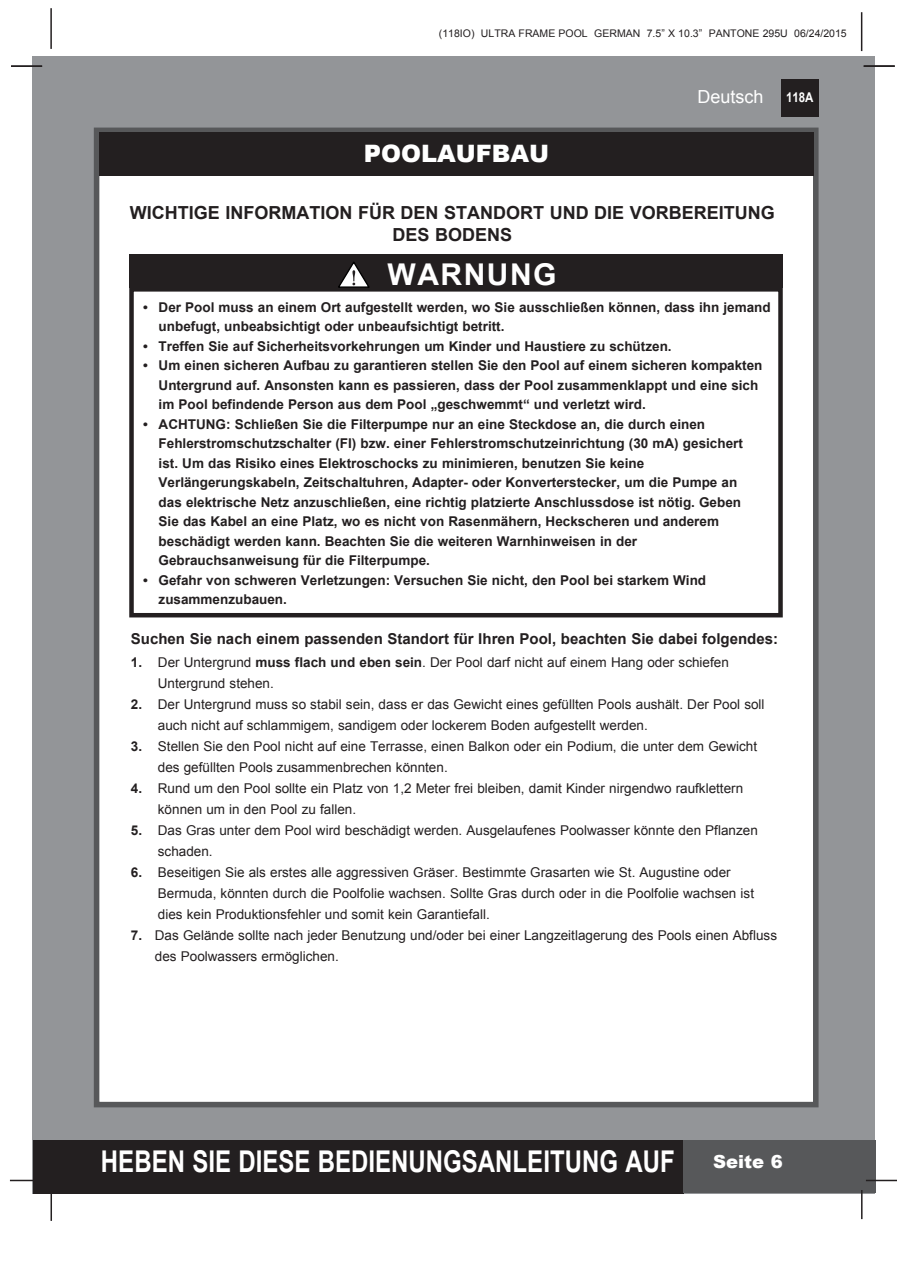
<style>
.page{position:relative;width:897px;height:1264px;background:#fff}
.page>*{position:absolute;margin:0;border:0;box-sizing:border-box;transform-origin:0 0}
.t1{font:700 30px "Arial";color:#fff;scale:.8 1}
.t2{font:700 30px "Arial";letter-spacing:.05em;color:#fff}
.t3{font:900 24px "Arial";color:#fff}
.t4{font:700 18px/21.3px "Arial";color:#231f20;text-align:center}
.t5{font:18px "Arial";color:#fff}
.t6{font:900 18px "Arial";color:#fff}
.t7{font:700 15px "Arial";color:#231f20}
.t8{font:700 13.5px/19.5px "Arial";color:#231f20}
.t9{font:13.5px/21px "Arial";color:#231f20}
.t10{font:700 13.5px "Arial";color:#fff;scale:.85 1}
.t11{font:10.5px "Arial";color:#231f20}
.s1{font-weight:700}
</style>
<div class="page">
<div style="left:33px;top:56px;width:842px;height:1137px;background:#939598"></div>
<div style="left:780px;top:79px;width:38px;height:38px;background:#231f20"></div>
<hr style="left:50px;top:8px;width:2px;height:41px;background:#231f20">
<hr style="left:860px;top:12px;width:2px;height:39px;background:#231f20">
<div style="left:33px;top:1140px;width:650px;height:53px;background:#231f20"></div>
<div style="left:682px;top:1140px;width:193px;height:53px;background:#57585a"></div>
<hr style="left:865px;top:1179px;width:31px;height:2px;background:#231f20">
<hr style="left:860px;top:1190px;width:2px;height:29px;background:#231f20">
<hr style="left:50px;top:1190px;width:2px;height:31px;background:#231f20">
<hr style="left:10px;top:1179px;width:31px;height:2px;background:#231f20">
<div style="left:94px;top:128px;width:724px;height:979px;background:#fff;border:6px solid #57585a"></div>
<div style="left:99px;top:132px;width:714px;height:44px;background:#231f20"></div>
<hr style="left:863px;top:65px;width:31px;height:2px;background:#231f20">
<hr style="left:11px;top:65px;width:31px;height:2px;background:#231f20">
<div style="left:129px;top:254px;width:653px;height:34px;background:#231f20"></div>
<div style="left:129px;top:287px;width:653px;height:330px;border:4px solid #231f20"></div>
<svg style="left:338px;top:261px;width:31px;height:27px"></svg>
<p class="t11" style="left:439px;top:27px;width:409px">(118IO) ULTRA FRAME POOL GERMAN 7.5” X 10.3” PANTONE 295U 06/24/2015</p>
<h3 class="t5" style="left:697px;top:85px;width:68px">Deutsch</h3>
<p class="t10" style="left:786px;top:88px;width:34px">118A</p>
<h2 class="t3" style="left:364px;top:136px;width:187px">POOLAUFBAU</h2>
<h3 class="t4" style="left:130px;top:203px;width:646px">WICHTIGE INFORMATION FÜR DEN STANDORT UND DIE VORBEREITUNG<br>DES BODENS</h3>
<h1 class="t2" style="left:387px;top:255px;width:170px">WARNUNG</h1>
<p class="t8" style="left:158px;top:297px;width:613px;text-indent:-15px">• Der Pool muss an einem Ort aufgestellt werden, wo Sie ausschließen können, dass ihn jemand unbefugt, unbeabsichtigt oder unbeaufsichtigt betritt.</p>
<p class="t8" style="left:143px;top:336px;width:530px">• Treffen Sie auf Sicherheitsvorkehrungen um Kinder und Haustiere zu schützen.</p>
<p class="t8" style="left:158px;top:356px;width:605px;text-indent:-15px">• Um einen sicheren Aufbau zu garantieren stellen Sie den Pool auf einem sicheren kompakten<br>Untergrund auf. Ansonsten kann es passieren, dass der Pool zusammenklappt und eine sich im Pool befindende Person aus dem Pool „geschwemmt“ und verletzt wird.</p>
<p class="t8" style="left:158px;top:414px;width:585px;text-indent:-15px">• ACHTUNG: Schließen Sie die Filterpumpe nur an eine Steckdose an, die durch einen Fehlerstromschutzschalter (FI) bzw. einer Fehlerstromschutzeinrichtung (30 mA) gesichert ist. Um das Risiko eines Elektroschocks zu minimieren, benutzen Sie keine Verlängerungskabeln, Zeitschaltuhren, Adapter- oder Konverterstecker, um die Pumpe an das elektrische Netz anzuschließen, eine richtig platzierte Anschlussdose ist nötig. Geben Sie das Kabel an eine Platz, wo es nicht von Rasenmähern, Heckscheren und anderem beschädigt werden kann. Beachten Sie die weiteren Warnhinweisen in der Gebrauchsanweisung für die Filterpumpe.</p>
<p class="t8" style="left:158px;top:570px;width:549px;text-indent:-15px">• Gefahr von schweren Verletzungen: Versuchen Sie nicht, den Pool bei starkem Wind zusammenzubauen.</p>
<p class="t7" style="left:131px;top:629px;width:648px">Suchen Sie nach einem passenden Standort für Ihren Pool, beachten Sie dabei folgendes:</p>
<p class="t9" style="left:158px;top:652px;width:572px;text-indent:-27px"><span class="s1">1.</span> Der Untergrund <span class="s1">muss flach und eben sein</span>. Der Pool darf nicht auf einem Hang oder schiefen<br>Untergrund stehen.</p>
<p class="t9" style="left:158px;top:694px;width:608px;text-indent:-27px"><span class="s1">2.</span> Der Untergrund muss so stabil sein, dass er das Gewicht eines gefüllten Pools aushält. Der Pool soll auch nicht auf schlammigem, sandigem oder lockerem Boden aufgestellt werden.</p>
<p class="t9" style="left:158px;top:736px;width:600px;text-indent:-27px"><span class="s1">3.</span> Stellen Sie den Pool nicht auf eine Terrasse, einen Balkon oder ein Podium, die unter dem Gewicht des gefüllten Pools zusammenbrechen könnten.</p>
<p class="t9" style="left:158px;top:778px;width:586px;text-indent:-27px"><span class="s1">4.</span> Rund um den Pool sollte ein Platz von 1,2 Meter frei bleiben, damit Kinder nirgendwo raufklettern können um in den Pool zu fallen.</p>
<p class="t9" style="left:158px;top:820px;width:601px;text-indent:-27px"><span class="s1">5.</span> Das Gras unter dem Pool wird beschädigt werden. Ausgelaufenes Poolwasser könnte den Pflanzen schaden.</p>
<p class="t9" style="left:158px;top:862px;width:597px;text-indent:-27px"><span class="s1">6.</span> Beseitigen Sie als erstes alle aggressiven Gräser. Bestimmte Grasarten wie St. Augustine oder<br>Bermuda, könnten durch die Poolfolie wachsen. Sollte Gras durch oder in die Poolfolie wachsen ist dies kein Produktionsfehler und somit kein Garantiefall.</p>
<p class="t9" style="left:155px;top:925px;width:623px;text-indent:-24px"><span class="s1">7.</span> Das Gelände sollte nach jeder Benutzung und/oder bei einer Langzeitlagerung des Pools einen Abfluss des Poolwassers ermöglichen.</p>
<h1 class="t1" style="left:101px;top:1142px;width:718px">HEBEN SIE DIESE BEDIENUNGSANLEITUNG AUF</h1>
<h3 class="t6" style="left:713px;top:1148px;width:71px">Seite 6</h3>
</div>
